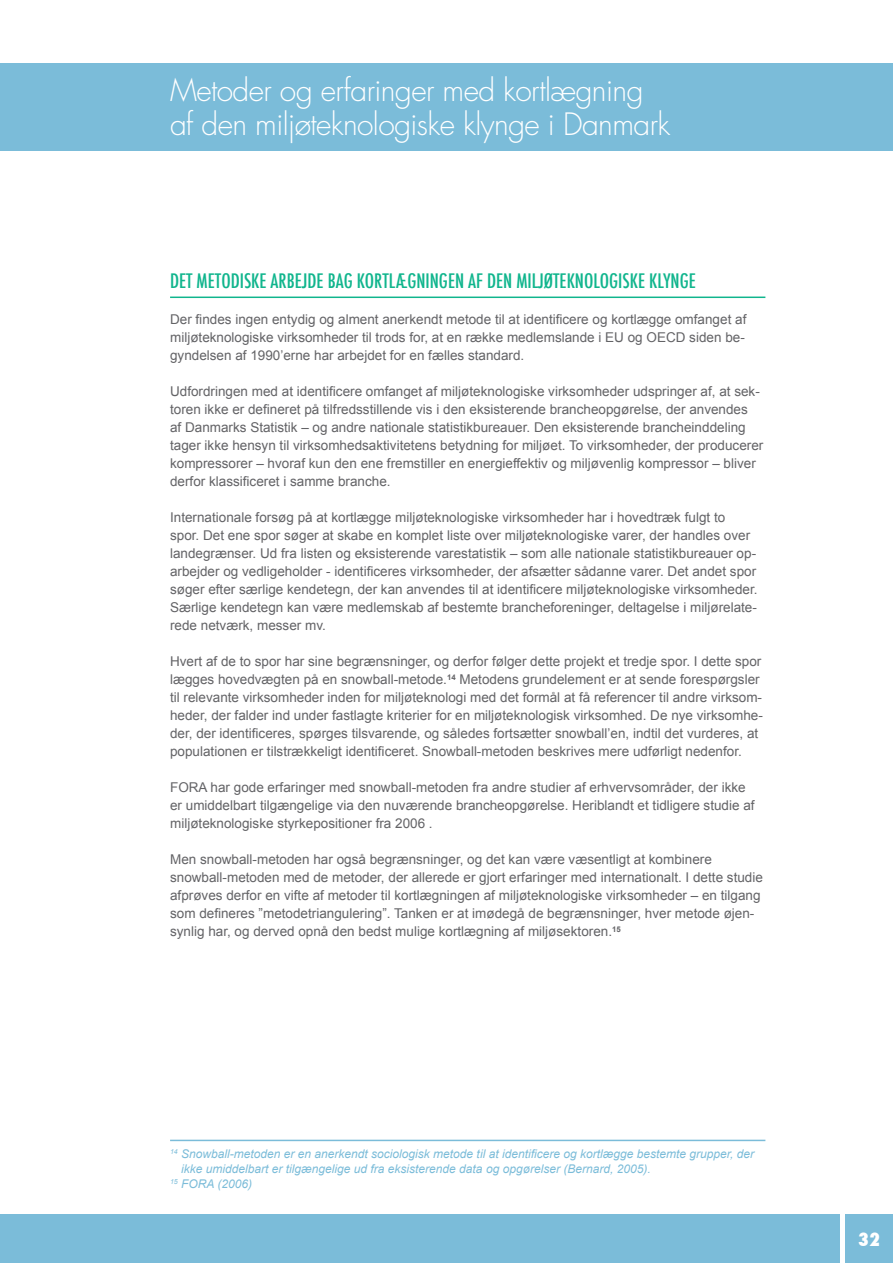
<style>
.page{position:relative;width:893px;height:1263px;background:#fff}
.page>*{position:absolute;margin:0;border:0;box-sizing:border-box;transform-origin:0 0}
.t1{font:300 30px/34.5px "Futura Std";letter-spacing:-.02em;color:#fff}
.t2{font:500 condensed 19.5px "Futura";color:#10b58d}
.t3{font:800 condensed 18px "Futura";color:#fff}
.t4{font:13.5px/18px "Arial";color:#636366}
.t5{font:italic 12px "Arial";color:#7bbcd9}
</style>
<div class="page">
<div style="left:0;top:1215px;width:839px;height:48px;background:#7bbcd9"></div>
<div style="left:0;top:64px;width:893px;height:87px;background:#7bbcd9"></div>
<div style="left:845px;top:1215px;width:48px;height:48px;background:#7bbcd9"></div>
<hr style="left:170px;top:297px;width:595px;height:1px;background:#10b58d">
<hr style="left:170px;top:1140px;width:595px;height:1px;background:#7bbcd9">
<h1 class="t1" style="left:170px;top:73px;width:502px">Metoder og erfaringer med kortlægning af den miljøteknologiske klynge i Danmark</h1>
<h2 class="t2" style="left:170px;top:268px;width:527px">DET METODISKE ARBEJDE BAG KORTLÆGNINGEN AF DEN MILJØTEKNOLOGISKE KLYNGE</h2>
<p class="t4" style="left:170px;top:310px;width:578px;text-align:justify">Der findes ingen entydig og alment anerkendt metode til at identificere og kortlægge omfanget af miljøteknologiske virksomheder til trods for, at en række medlemslande i EU og OECD siden be&shy;gyndelsen af 1990’erne har arbejdet for en fælles standard.</p>
<p class="t4" style="left:170px;top:382px;width:595px">Udfordringen med at identificere omfanget af miljøteknologiske virksomheder udspringer af, at sek&shy;toren ikke er defineret på tilfredsstillende vis i den eksisterende brancheopgørelse, der anvendes<br>af Danmarks Statistik – og andre nationale statistikbureauer. Den eksisterende brancheinddeling tager ikke hensyn til virksomhedsaktivitetens betydning for miljøet. To virksomheder, der producerer kompressorer – hvoraf kun den ene fremstiller en energieffektiv og miljøvenlig kompressor – bliver derfor klassificeret i samme branche.</p>
<p class="t4" style="left:170px;top:508px;width:589px">Internationale forsøg på at kortlægge miljøteknologiske virksomheder har i hovedtræk fulgt to spor. Det ene spor søger at skabe en komplet liste over miljøteknologiske varer, der handles over landegrænser. Ud fra listen og eksisterende varestatistik – som alle nationale statistikbureauer op&shy;arbejder og vedligeholder - identificeres virksomheder, der afsætter sådanne varer. Det andet spor søger efter særlige kendetegn, der kan anvendes til at identificere miljøteknologiske virksomheder.<br>Særlige kendetegn kan være medlemskab af bestemte brancheforeninger, deltagelse i miljørelate&shy;rede netværk, messer mv.</p>
<p class="t4" style="left:170px;top:652px;width:594px">Hvert af de to spor har sine begrænsninger, og derfor følger dette projekt et tredje spor. I dette spor lægges hovedvægten på en snowball-metode.<sup>14</sup> Metodens grundelement er at sende forespørgsler til relevante virksomheder inden for miljøteknologi med det formål at få referencer til andre virksom&shy;heder, der falder ind under fastlagte kriterier for en miljøteknologisk virksomhed. De nye virksomhe&shy;der, der identificeres, spørges tilsvarende, og således fortsætter snowball’en, indtil det vurderes, at populationen er tilstrækkeligt identificeret. Snowball-metoden beskrives mere udførligt nedenfor.</p>
<p class="t4" style="left:170px;top:778px;width:586px">FORA har gode erfaringer med snowball-metoden fra andre studier af erhvervsområder, der ikke er umiddelbart tilgængelige via den nuværende brancheopgørelse. Heriblandt et tidligere studie af miljøteknologiske styrkepositioner fra 2006 .</p>
<p class="t4" style="left:170px;top:850px;width:594px">Men snowball-metoden har også begrænsninger, og det kan være væsentligt at kombinere snowball-metoden med de metoder, der allerede er gjort erfaringer med internationalt. I dette studie afprøves derfor en vifte af metoder til kortlægningen af miljøteknologiske virksomheder – en tilgang som defineres ”metodetriangulering”. Tanken er at imødegå de begrænsninger, hver metode øjen&shy;synlig har, og derved opnå den bedst mulige kortlægning af miljøsektoren.<sup>15</sup></p>
<p class="t5" style="left:170px;top:1146px;width:586px"><sup>14</sup> Snowball-metoden er en anerkendt sociologisk metode til at identificere og kortlægge bestemte grupper, der</p>
<p class="t5" style="left:181px;top:1161px;width:471px">ikke umiddelbart er tilgængelige ud fra eksisterende data og opgørelser (Bernard, 2005).</p>
<p class="t5" style="left:170px;top:1176px;width:83px"><sup>15</sup> FORA (2006)</p>
<h3 class="t3" style="left:858px;top:1227px;width:23px">32</h3>
</div>
